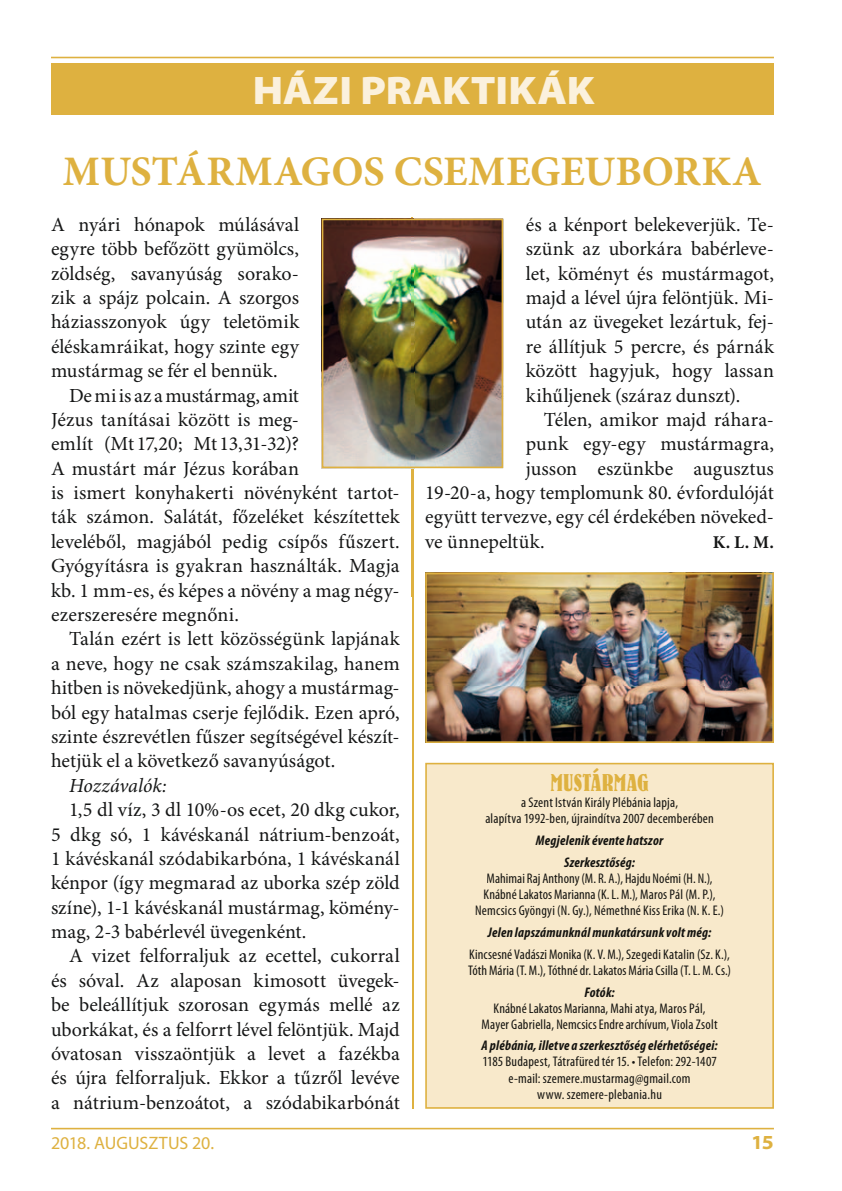
<style>
.page{position:relative;width:842px;height:1191px;background:#fff}
.page>*{position:absolute;margin:0;border:0;box-sizing:border-box;transform-origin:0 0}
.t1{font:700 42px "Minion Pro";color:#deb140}
.t2{font:900 semi-expanded 40px "Myriad Pro";letter-spacing:.01em;color:#fbf1dd}
.t3{font:24px "H Bernhard Condensed Bold";letter-spacing:.005em;color:#deb140}
.t4{font:20px/24.4px "Minion Pro";letter-spacing:.005em;color:#151616;text-align:justify}
.t5{font:italic 20px "Minion Pro";color:#151616}
.t6{font:700 semi-expanded 20px "Myriad Pro";color:#deb140}
.t7{font:18px "Myriad Pro";letter-spacing:-.005em;color:#deb140}
.t8{font:700 18px "Minion Pro";color:#151616}
.t9{font:condensed 14px/16px "Myriad Pro";letter-spacing:.015em;color:#14130f;text-align:center}
.t10{font:italic 700 condensed 14px/21.8px "Myriad Pro";letter-spacing:.02em;color:#14130f;text-align:center}
</style>
<div class="page">
<hr style="left:412px;top:320px;width:2px;height:788px;background:#deb140">
<div style="left:426px;top:763px;width:347px;height:345px;background:#f8e9cb"></div>
<div style="left:425px;top:763px;width:349px;height:345px;border:2px solid #deb140"></div>
<hr style="left:412px;top:217px;width:1px;height:379px;background:#deb140">
<hr style="left:51px;top:57px;width:723px;height:1px;background:#deb140">
<div style="left:51px;top:63px;width:723px;height:51px;background:#deb140"></div>
<img style="left:325px;top:222px;width:175px;height:243px">
<img style="left:413px;top:320px;width:1px;height:145px">
<img style="left:412px;top:222px;width:1px;height:243px">
<div style="left:322px;top:219px;width:181px;height:249px;border:2px solid #deb140"></div>
<hr style="left:51px;top:1127px;width:723px;height:2px;background:#deb140">
<img style="left:428px;top:576px;width:343px;height:164px">
<div style="left:425px;top:573px;width:349px;height:170px;border:2px solid #deb140"></div>
<h2 class="t2" style="left:253px;top:75px;width:343px">HÁZI PRAKTIKÁK</h2>
<h1 class="t1" style="left:63px;top:154px;width:700px">MUSTÁRMAGOS CSEMEGEUBORKA</h1>
<p class="t4" style="left:51px;top:214px;width:250px">A nyári hónapok múlásával egyre több befőzött gyümölcs, zöldség, savanyúság sorako&shy;zik a spájz polcain. A szorgos háziasszonyok úgy teletömik éléskamráikat, hogy szinte egy mustármag se fér el bennük.</p>
<p class="t4" style="left:51px;top:385px;width:350px;text-align:left;text-indent:18px">De mi is az a mustármag, amit<br>Jézus tanításai között is meg-<br>említ (Mt 17,20; Mt 13,31-32)?<br>A mustárt már Jézus korában<br>is ismert konyhakerti növényként tartot&shy;ták számon. Salátát, főzeléket készítettek leveléből, magjából pedig csípős fűszert.<br>Gyógyításra is gyakran használták. Magja kb. 1 mm-es, és képes a növény a mag négy&shy;ezerszeresére megnőni.</p>
<p class="t4" style="left:51px;top:628px;width:350px;text-indent:18px">Talán ezért is lett közösségünk lapjának a neve, hogy ne csak számszakilag, hanem hitben is növekedjünk, ahogy a mustármag&shy;ból egy hatalmas cserje fejlődik. Ezen apró, szinte észrevétlen fűszer segítségével készít&shy;hetjük el a következő savanyúságot.</p>
<p class="t5" style="left:69px;top:777px;width:99px">Hozzávalók:</p>
<p class="t4" style="left:51px;top:799px;width:350px;text-indent:18px">1,5 dl víz, 3 dl 10%-os ecet, 20 dkg cukor, 5 dkg só, 1 kávéskanál nátrium-benzoát, 1 kávéskanál szódabikarbóna, 1 kávéskanál kénpor (így megmarad az uborka szép zöld színe), 1-1 kávéskanál mustármag, kömény&shy;mag, 2-3 babérlevél üvegenként.</p>
<p class="t4" style="left:51px;top:945px;width:350px;text-indent:18px">A vizet felforraljuk az ecettel, cukorral és sóval. Az alaposan kimosott üvegek&shy;be beleállítjuk szorosan egymás mellé az uborkákat, és a felforrt lével felöntjük. Majd óvatosan visszaöntjük a levet a fazékba és újra felforraljuk. Ekkor a tűzről levéve a nát rium-benzoátot, a szódabikarbónát</p>
<p class="t4" style="left:526px;top:214px;width:250px">és a kénport belekeverjük. Te&shy;szünk az uborkára ba bér le ve&shy;let, köményt és mustármagot, majd a lével újra felöntjük. Mi&shy;után az üvegeket lezártuk, fej&shy;re állítjuk 5 percre, és párnák között hagyjuk, hogy lassan kihűljenek (száraz dunszt).</p>
<p class="t4" style="left:544px;top:409px;width:232px">Télen, amikor majd ráhara-</p>
<p class="t4" style="left:526px;top:433px;width:250px">punk egy-egy mustármagra,</p>
<p class="t4" style="left:526px;top:458px;width:250px">jusson eszünkbe augusztus</p>
<p class="t4" style="left:425px;top:482px;width:350px">19-20-a, hogy templomunk 80. évfordulóját</p>
<p class="t4" style="left:425px;top:507px;width:350px">együtt tervezve, egy cél érdekében növeked-</p>
<p class="t4" style="left:425px;top:531px;width:121px">ve ünnepeltük.</p>
<p class="t8" style="left:713px;top:534px;width:63px">K. L. M.</p>
<p class="t3" style="left:550px;top:773px;width:100px">MUSTÁRMAG</p>
<p class="t9" style="left:485px;top:796px;width:230px">a Szent István Király Plébánia lapja,<br>alapítva 1992-ben, újraindítva 2007 decemberében</p>
<p class="t10" style="left:536px;top:831px;width:129px">Megjelenik évente hatszor<br>Szerkesztőség:</p>
<p class="t9" style="left:475px;top:872px;width:250px">Mahimai Raj Anthony(M. R. A.), Hajdu Noémi (H. N.),<br>Knábné Lakatos Marianna (K. L. M.), Maros Pál (M. P.),<br>Nemcsics Gyöngyi (N. Gy.), Némethné Kiss Erika (N. K. E.)</p>
<p class="t10" style="left:488px;top:923px;width:225px">Jelen lapszámunknál munkatársunk volt még:</p>
<p class="t9" style="left:468px;top:947px;width:265px;text-align:left">Kincsesné Vadászi Monika (K. V. M.), Szegedi Katalin (Sz. K.),<br>Tóth Mária (T. M.), Tóthné dr. Lakatos Mária Csilla (T. L. M. Cs.)</p>
<p class="t10" style="left:584px;top:982px;width:32px">Fotók:</p>
<p class="t9" style="left:482px;top:1001px;width:237px">Knábné Lakatos Marianna, Mahi atya, Maros Pál,<br>Mayer Gabriella, Nemcsics Endre archívum, Viola Zsolt</p>
<p class="t10" style="left:482px;top:1036px;width:237px">A plébánia, illetve a szerkesztőség elérhetőségei:</p>
<p class="t9" style="left:482px;top:1055px;width:236px">1185 Budapest, Tátrafüred tér 15. • Telefon: 292-1407 e-mail: szemere.mustarmag@gmail.com<br>www. szemere-plebania.hu</p>
<p class="t7" style="left:51px;top:1136px;width:165px">2018. AUGUSZTUS 20.</p>
<p class="t6" style="left:751px;top:1135px;width:24px">15</p>
</div>
